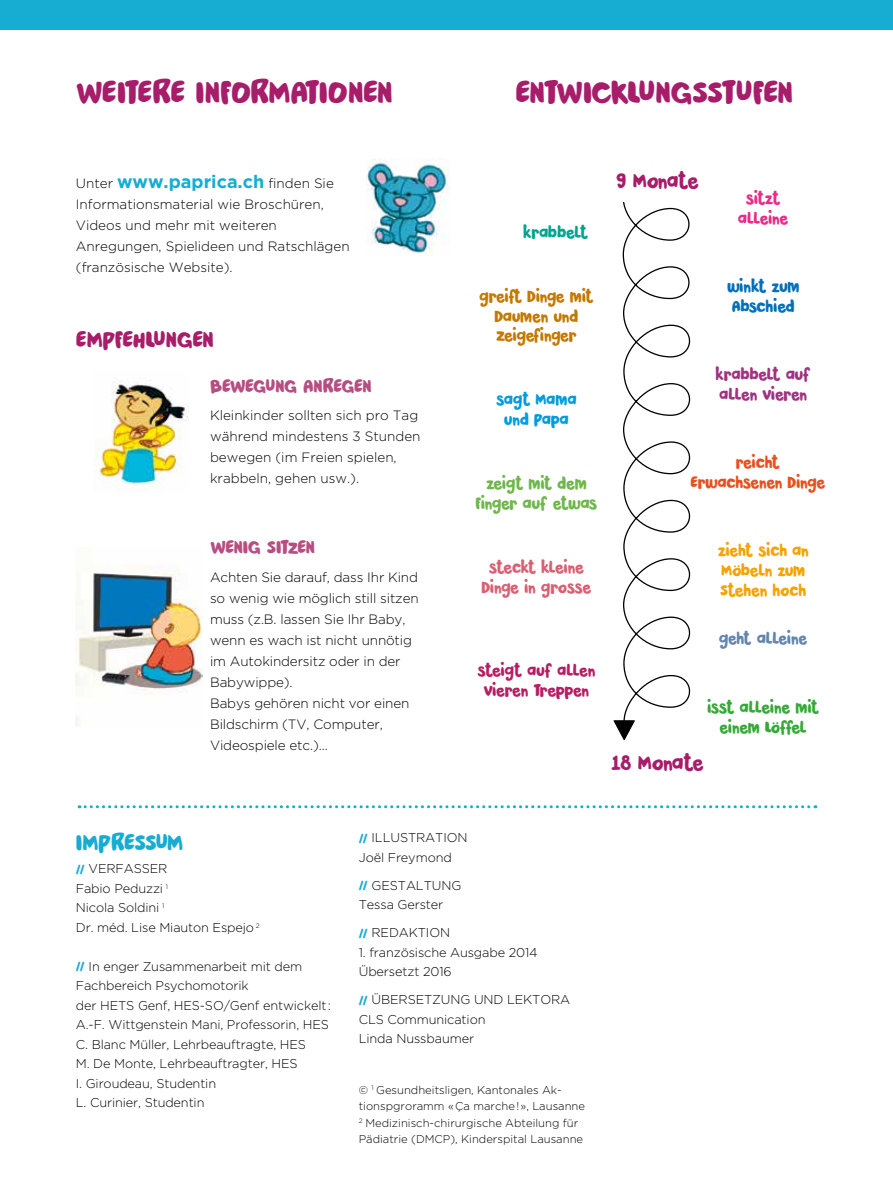
<style>
.page{position:relative;width:893px;height:1191px;background:#fff}
.page>*{position:absolute;margin:0;border:0;box-sizing:border-box;transform-origin:0 0}
.t1{font:33px "Pardesi";letter-spacing:-.03em;color:#a71d6a}
.t2{font:24px "Pardesi";letter-spacing:-.025em;color:#a71d6a}
.t3{font:24px "Pardesi";letter-spacing:-.03em;color:#17acd2}
.t4{font:21px "Pardesi";letter-spacing:-.03em;color:#a71d6a}
.t5{font:19.5px "Pardesi";letter-spacing:-.03em;color:#b74e82}
.t6{font:16.5px/19.8px "Pardesi";letter-spacing:-.03em;color:#c47800;text-align:center}
.t7{font:16.5px/19.8px "Pardesi";letter-spacing:-.03em;color:#f6a200}
.t8{font:16.5px/19.8px "Pardesi";letter-spacing:-.03em;color:#b61e63;text-align:center}
.t9{font:16.5px/19.8px "Pardesi";letter-spacing:-.03em;color:#35a936;text-align:center}
.t10{font:16.5px/19.8px "Pardesi";letter-spacing:-.03em;color:#6eb74a;text-align:center}
.t11{font:16.5px/19.8px "Pardesi";letter-spacing:-.035em;color:#d96072;text-align:center}
.t12{font:16.5px/19.8px "Pardesi";letter-spacing:-.03em;color:#a0327f}
.t13{font:16.5px/19.8px "Pardesi";letter-spacing:-.03em;color:#e8501f;text-align:center}
.t14{font:16.5px/19.8px "Pardesi";letter-spacing:-.03em;color:#0070ba}
.t15{font:16.5px/19.8px "Pardesi";letter-spacing:-.02em;color:#009cdc;text-align:center}
.t16{font:16.5px/19.8px "Pardesi";letter-spacing:-.035em;color:#e82c88;text-align:center}
.t17{font:16.5px "Pardesi";letter-spacing:-.03em;color:#6385ae}
.t18{font:16.5px "Pardesi";letter-spacing:-.02em;color:#00a48e}
.t19{font:300 13.5px/21px "Gotham";color:#000}
.t20{font:300 12.75px/19.5px "Gotham";letter-spacing:-.01em;color:#000}
.t21{font:300 11.25px/16.5px "Gotham";color:#000}
.s1{font-weight:700;font-size:18px;color:#17acd2}
.s2{font-family:"Pardesi";font-weight:400;color:#17acd2}
</style>
<div class="page">
<div style="left:0;top:0;width:893px;height:30px;background:#17acd2"></div>
<svg style="left:613px;top:202px;width:78px;height:538px"></svg>
<img style="left:76px;top:564px;width:127px;height:162px">
<img style="left:95px;top:381px;width:94px;height:109px">
<img style="left:366px;top:159px;width:83px;height:95px">
<svg style="left:79px;top:805px;width:737px;height:3px"></svg>
<h1 class="t1" style="left:76px;top:68px;width:318px">WEITERE INFORMATIONEN</h1>
<p class="t19" style="left:76px;top:173px;width:275px">Unter <span class="s1">www.paprica.ch</span> finden Sie Informationsmaterial wie Broschüren, Videos und mehr mit weiteren Anregungen, Spielideen und Ratschlägen (französische Website).</p>
<h2 class="t2" style="left:76px;top:322px;width:140px">EMPFEHLUNGEN</h2>
<h3 class="t5" style="left:210px;top:371px;width:163px">BEWEGUNG ANREGEN</h3>
<p class="t19" style="left:210px;top:404px;width:212px">Kleinkinder sollten sich pro Tag während mindestens 3 Stunden bewegen (im Freien spielen, krabbeln, gehen usw.).</p>
<h3 class="t5" style="left:210px;top:533px;width:106px">WENIG SITZEN</h3>
<p class="t19" style="left:210px;top:567px;width:210px">Achten Sie darauf, dass Ihr Kind so wenig wie möglich still sitzen muss (z.B. lassen Sie Ihr Baby, wenn es wach ist nicht unnötig im Autokindersitz oder in der<br>Babywippe).<br>Babys gehören nicht vor einen<br>Bildschirm (TV, Computer,<br>Videospiele etc.)...</p>
<h1 class="t1" style="left:515px;top:68px;width:279px">ENTWICKLUNGSSTUFEN</h1>
<p class="t18" style="left:523px;top:220px;width:67px">KRABBELT</p>
<h3 class="t4" style="left:616px;top:165px;width:84px">9 MONATE</h3>
<p class="t16" style="left:738px;top:188px;width:52px">SITZT<br>ALLEINE</p>
<p class="t6" style="left:479px;top:286px;width:116px">GREIFT DINGE MIT<br>DAUMEN UND<br>ZEIGEFINGER</p>
<p class="t15" style="left:496px;top:389px;width:82px">SAGT MAMA<br>UND PAPA</p>
<p class="t10" style="left:475px;top:473px;width:123px">ZEIGT MIT DEM<br>FINGER AUF ETWAS</p>
<p class="t11" style="left:481px;top:557px;width:112px">STECKT KLEINE<br>DINGE IN GROSSE</p>
<p class="t8" style="left:477px;top:660px;width:119px">STEIGT AUF ALLEN<br>VIEREN TREPPEN</p>
<p class="t14" style="left:727px;top:276px;width:74px">WINKT ZUM<br>ABSCHIED</p>
<p class="t12" style="left:716px;top:364px;width:97px">KRABBELT AUF<br>ALLEN VIEREN</p>
<p class="t13" style="left:690px;top:452px;width:136px">REICHT<br>ERWACHSENEN DINGE</p>
<p class="t7" style="left:718px;top:540px;width:93px">ZIEHT SICH AN<br>MÖBELN ZUM<br>STEHEN HOCH</p>
<p class="t17" style="left:719px;top:626px;width:90px">GEHT ALLEINE</p>
<p class="t9" style="left:707px;top:697px;width:113px">ISST ALLEINE MIT<br>EINEM LÖFFEL</p>
<h3 class="t4" style="left:611px;top:747px;width:94px">18 MONATE</h3>
<h2 class="t3" style="left:76px;top:825px;width:109px">IMPRESSUM</h2>
<p class="t20" style="left:76px;top:858px;width:185px"><span class="s2">//</span> VERFASSER<br>Fabio Peduzzi <sup>1<br></sup>Nicola Soldini <sup>1<br></sup>Dr. méd. Lise Miauton Espejo <sup>2</sup></p>
<p class="t20" style="left:76px;top:956px;width:257px"><span class="s2">//</span> In enger Zusammenarbeit mit dem Fachbereich Psychomotorik<br>der HETS Genf, HES-SO/Genf entwickelt :<br>A.-F. Wittgenstein Mani, Professorin, HES C. Blanc Müller, Lehrbeauftragte, HES<br>M. De Monte, Lehrbeauftragter, HES<br>I. Giroudeau, Studentin<br>L. Curinier, Studentin</p>
<p class="t20" style="left:359px;top:827px;width:110px"><span class="s2">//</span> ILLUSTRATION<br>Joël Freymond</p>
<p class="t20" style="left:359px;top:875px;width:104px"><span class="s2">//</span> GESTALTUNG<br>Tessa Gerster</p>
<p class="t20" style="left:359px;top:922px;width:93px"><span class="s2">//</span> REDAKTION</p>
<p class="t20" style="left:359px;top:942px;width:180px">1. französische Ausgabe 2014<br>Übersetzt 2016</p>
<p class="t20" style="left:359px;top:989px;width:213px"><span class="s2">//</span> ÜBERSETZUNG UND LEKTORA<br>CLS Communication<br>Linda Nussbaumer</p>
<p class="t21" style="left:359px;top:1081px;width:228px">© <sup>1</sup> Gesundheitsligen, Kantonales Ak&shy;tionspgroramm «Ça marche!», Lausanne <sup>2</sup> Medizinisch-chirurgische Abteilung für Pädiatrie (DMCP), Kinderspital Lausanne</p>
</div>
